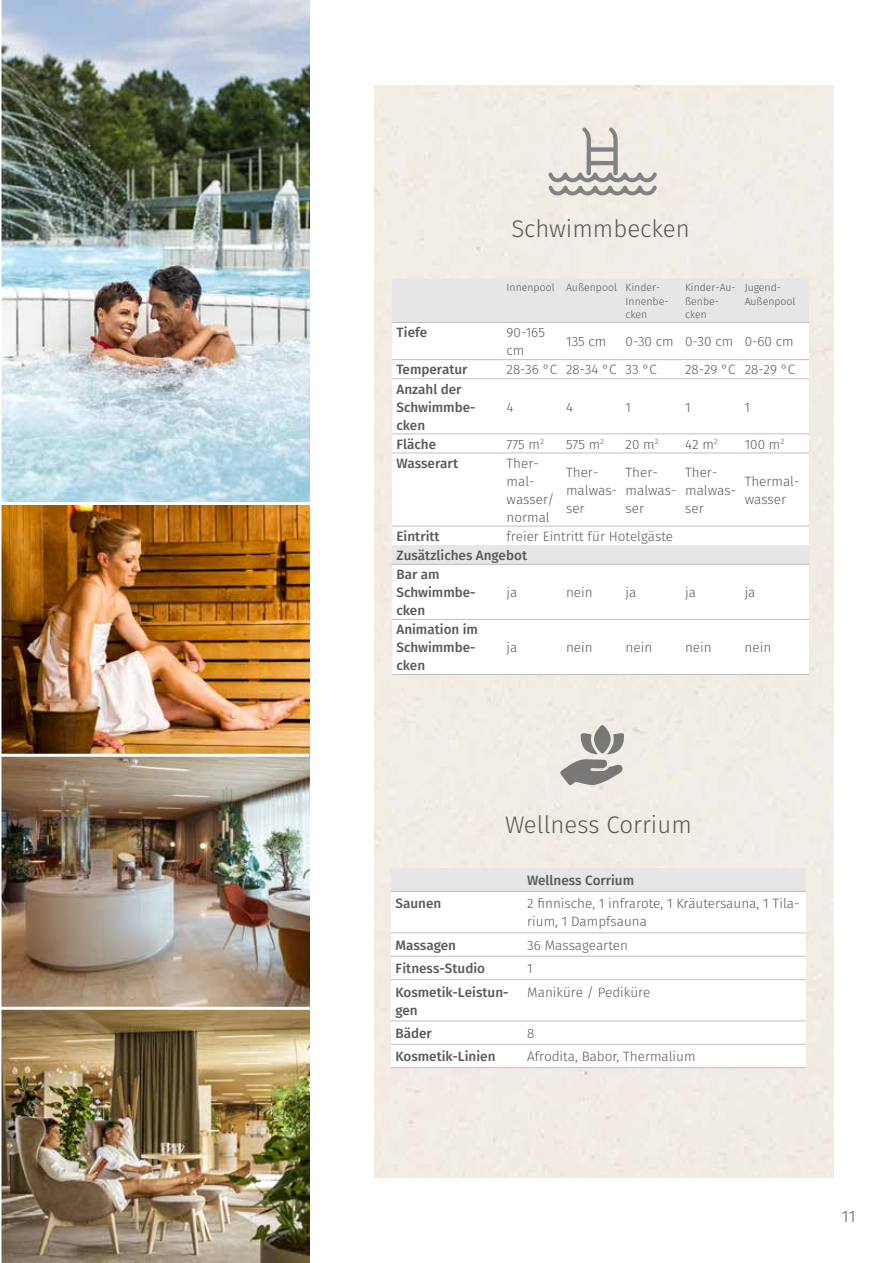
<style>
.page{position:relative;width:893px;height:1263px;background:#fff}
.page>*{position:absolute;margin:0;border:0;box-sizing:border-box;transform-origin:0 0}
.t1{font:300 24px "Fira Sans";color:#58595b}
.t2{font:300 16.5px "Fira Sans";color:#58595b}
.t3{font:300 13.5px/18px "Fira Sans";color:#58595b}
.t4{font:500 13.5px/18px "Fira Sans";color:#58595b}
.t5{font:300 10.5px/13.5px "Fira Sans";color:#58595b}
</style>
<div class="page">
<img style="left:2px;top:0;width:307px;height:1263px">
<hr style="left:0;top:754px;width:309px;height:3px;background:#fff">
<hr style="left:0;top:502px;width:317px;height:3px;background:#fff">
<hr style="left:0;top:1007px;width:317px;height:3px;background:#fff">
<div style="left:392px;top:279px;width:417px;height:43px;background:#e6e6e7"></div>
<svg style="left:392px;top:323px;width:417px;height:351px"></svg>
<div style="left:392px;top:545px;width:417px;height:19px;background:#e6e6e7"></div>
<hr style="left:392px;top:564px;width:110px;height:1px;background:#c0c0c0">
<hr style="left:502px;top:564px;width:60px;height:1px;background:#c0c0c0">
<hr style="left:562px;top:564px;width:59px;height:1px;background:#c0c0c0">
<hr style="left:621px;top:564px;width:60px;height:1px;background:#c0c0c0">
<hr style="left:681px;top:564px;width:59px;height:1px;background:#c0c0c0">
<hr style="left:740px;top:564px;width:69px;height:1px;background:#c0c0c0">
<hr style="left:392px;top:322px;width:110px;height:1px;background:#c0c0c0">
<hr style="left:502px;top:322px;width:60px;height:1px;background:#c0c0c0">
<hr style="left:562px;top:322px;width:59px;height:1px;background:#c0c0c0">
<hr style="left:621px;top:322px;width:60px;height:1px;background:#c0c0c0">
<hr style="left:681px;top:322px;width:59px;height:1px;background:#c0c0c0">
<hr style="left:740px;top:322px;width:69px;height:1px;background:#c0c0c0">
<hr style="left:392px;top:359px;width:110px;height:1px;background:#c0c0c0">
<hr style="left:502px;top:359px;width:60px;height:1px;background:#c0c0c0">
<hr style="left:562px;top:359px;width:59px;height:1px;background:#c0c0c0">
<hr style="left:621px;top:359px;width:60px;height:1px;background:#c0c0c0">
<hr style="left:681px;top:359px;width:59px;height:1px;background:#c0c0c0">
<hr style="left:740px;top:359px;width:69px;height:1px;background:#c0c0c0">
<hr style="left:392px;top:378px;width:110px;height:1px;background:#c0c0c0">
<hr style="left:502px;top:378px;width:60px;height:1px;background:#c0c0c0">
<hr style="left:562px;top:378px;width:59px;height:1px;background:#c0c0c0">
<hr style="left:621px;top:378px;width:60px;height:1px;background:#c0c0c0">
<hr style="left:681px;top:378px;width:59px;height:1px;background:#c0c0c0">
<hr style="left:740px;top:378px;width:69px;height:1px;background:#c0c0c0">
<hr style="left:392px;top:434px;width:110px;height:1px;background:#c0c0c0">
<hr style="left:502px;top:434px;width:60px;height:1px;background:#c0c0c0">
<hr style="left:562px;top:434px;width:59px;height:1px;background:#c0c0c0">
<hr style="left:621px;top:434px;width:60px;height:1px;background:#c0c0c0">
<hr style="left:681px;top:434px;width:59px;height:1px;background:#c0c0c0">
<hr style="left:740px;top:434px;width:69px;height:1px;background:#c0c0c0">
<hr style="left:392px;top:453px;width:110px;height:1px;background:#c0c0c0">
<hr style="left:502px;top:453px;width:60px;height:1px;background:#c0c0c0">
<hr style="left:562px;top:453px;width:59px;height:1px;background:#c0c0c0">
<hr style="left:621px;top:453px;width:60px;height:1px;background:#c0c0c0">
<hr style="left:681px;top:453px;width:59px;height:1px;background:#c0c0c0">
<hr style="left:740px;top:453px;width:69px;height:1px;background:#c0c0c0">
<hr style="left:392px;top:526px;width:110px;height:1px;background:#c0c0c0">
<hr style="left:502px;top:526px;width:60px;height:1px;background:#c0c0c0">
<hr style="left:562px;top:526px;width:59px;height:1px;background:#c0c0c0">
<hr style="left:621px;top:526px;width:60px;height:1px;background:#c0c0c0">
<hr style="left:681px;top:526px;width:59px;height:1px;background:#c0c0c0">
<hr style="left:740px;top:526px;width:69px;height:1px;background:#c0c0c0">
<hr style="left:392px;top:619px;width:110px;height:1px;background:#c0c0c0">
<hr style="left:502px;top:619px;width:60px;height:1px;background:#c0c0c0">
<hr style="left:562px;top:619px;width:59px;height:1px;background:#c0c0c0">
<hr style="left:621px;top:619px;width:60px;height:1px;background:#c0c0c0">
<hr style="left:681px;top:619px;width:59px;height:1px;background:#c0c0c0">
<hr style="left:740px;top:619px;width:69px;height:1px;background:#c0c0c0">
<hr style="left:392px;top:674px;width:110px;height:1px;background:#c0c0c0">
<hr style="left:502px;top:674px;width:60px;height:1px;background:#c0c0c0">
<hr style="left:562px;top:674px;width:59px;height:1px;background:#c0c0c0">
<hr style="left:621px;top:674px;width:60px;height:1px;background:#c0c0c0">
<hr style="left:681px;top:674px;width:59px;height:1px;background:#c0c0c0">
<hr style="left:740px;top:674px;width:69px;height:1px;background:#c0c0c0">
<svg style="left:548px;top:128px;width:109px;height:67px;background:#d6d3ce"></svg>
<div style="left:391px;top:868px;width:415px;height:23px;background:#e6e6e7"></div>
<svg style="left:391px;top:892px;width:415px;height:175px"></svg>
<hr style="left:391px;top:891px;width:132px;height:1px;background:#c0c0c0">
<hr style="left:523px;top:891px;width:283px;height:1px;background:#c0c0c0">
<hr style="left:391px;top:932px;width:132px;height:1px;background:#c0c0c0">
<hr style="left:523px;top:932px;width:283px;height:1px;background:#c0c0c0">
<hr style="left:391px;top:956px;width:132px;height:1px;background:#c0c0c0">
<hr style="left:523px;top:956px;width:283px;height:1px;background:#c0c0c0">
<hr style="left:391px;top:979px;width:132px;height:1px;background:#c0c0c0">
<hr style="left:523px;top:979px;width:283px;height:1px;background:#c0c0c0">
<hr style="left:391px;top:1021px;width:132px;height:1px;background:#c0c0c0">
<hr style="left:523px;top:1021px;width:283px;height:1px;background:#c0c0c0">
<hr style="left:391px;top:1044px;width:132px;height:1px;background:#c0c0c0">
<hr style="left:523px;top:1044px;width:283px;height:1px;background:#c0c0c0">
<hr style="left:391px;top:1067px;width:132px;height:1px;background:#c0c0c0">
<hr style="left:523px;top:1067px;width:283px;height:1px;background:#c0c0c0">
<svg style="left:560px;top:725px;width:64px;height:60px;background:#b8b6b0"></svg>
<h1 class="t1" style="left:511px;top:212px;width:180px">Schwimmbecken</h1>
<p class="t5" style="left:626px;top:282px;width:44px;text-indent:-119px">Innenpool Außenpool Kinder-<br>Innenbe&shy;cken</p>
<p class="t5" style="left:685px;top:282px;width:52px">Kinder-Au&shy;ßenbe&shy;cken</p>
<p class="t5" style="left:745px;top:282px;width:52px">Jugend-<br>Außenpool</p>
<p class="t4" style="left:396px;top:325px;width:32px">Tiefe</p>
<p class="t3" style="left:507px;top:325px;width:40px">90-165 cm</p>
<p class="t3" style="left:566px;top:334px;width:42px">135 cm</p>
<p class="t3" style="left:626px;top:334px;width:169px">0-30 cm 0-30 cm 0-60 cm</p>
<p class="t4" style="left:396px;top:362px;width:73px">Temperatur</p>
<p class="t3" style="left:507px;top:362px;width:152px">28-36 °C 28-34 °C 33 °C</p>
<p class="t3" style="left:685px;top:362px;width:112px">28-29 °C 28-29 °C</p>
<p class="t4" style="left:396px;top:381px;width:81px">Anzahl der<br>Schwimmbe&shy;cken</p>
<p class="t3" style="left:506px;top:399px;width:8px">4</p>
<p class="t3" style="left:566px;top:399px;width:8px">4</p>
<p class="t3" style="left:626px;top:399px;width:7px">1</p>
<p class="t3" style="left:685px;top:399px;width:7px">1</p>
<p class="t3" style="left:745px;top:399px;width:7px">1</p>
<p class="t4" style="left:396px;top:436px;width:41px">Fläche</p>
<p class="t3" style="left:506px;top:436px;width:39px">775 m<sup>2</sup></p>
<p class="t3" style="left:566px;top:436px;width:39px">575 m<sup>2</sup></p>
<p class="t3" style="left:626px;top:436px;width:34px">20 m<sup>2</sup></p>
<p class="t3" style="left:685px;top:436px;width:34px">42 m<sup>2</sup></p>
<p class="t3" style="left:745px;top:436px;width:41px">100 m<sup>2</sup></p>
<p class="t4" style="left:396px;top:455px;width:63px">Wasserart</p>
<p class="t3" style="left:507px;top:455px;width:49px">Ther&shy;mal&shy;wasser/ normal</p>
<p class="t3" style="left:566px;top:464px;width:52px">Ther&shy;malwas&shy;ser</p>
<p class="t3" style="left:626px;top:464px;width:52px">Ther&shy;malwas&shy;ser</p>
<p class="t3" style="left:685px;top:464px;width:52px">Ther&shy;malwas&shy;ser</p>
<p class="t3" style="left:745px;top:473px;width:56px">Thermal&shy;wasser</p>
<p class="t4" style="left:396px;top:528px;width:45px">Eintritt</p>
<p class="t3" style="left:507px;top:528px;width:168px">freier Eintritt für Hotelgäste</p>
<p class="t4" style="left:396px;top:547px;width:132px">Zusätzliches Angebot<br>Bar am<br>Schwimmbe-<br>cken</p>
<p class="t3" style="left:507px;top:584px;width:12px">ja</p>
<p class="t3" style="left:566px;top:584px;width:28px">nein</p>
<p class="t3" style="left:626px;top:584px;width:12px">ja</p>
<p class="t3" style="left:685px;top:584px;width:12px">ja</p>
<p class="t3" style="left:745px;top:584px;width:12px">ja</p>
<p class="t4" style="left:396px;top:621px;width:83px">Animation im<br>Schwimmbe&shy;cken</p>
<p class="t3" style="left:506px;top:639px;width:12px">ja</p>
<p class="t3" style="left:566px;top:639px;width:28px">nein</p>
<p class="t3" style="left:626px;top:639px;width:28px">nein</p>
<p class="t3" style="left:685px;top:639px;width:28px">nein</p>
<p class="t3" style="left:745px;top:639px;width:28px">nein</p>
<h1 class="t1" style="left:505px;top:808px;width:188px">Wellness Corrium</h1>
<p class="t4" style="left:527px;top:872px;width:108px">Wellness Corrium</p>
<p class="t4" style="left:395px;top:896px;width:47px">Saunen</p>
<p class="t3" style="left:527px;top:896px;width:274px">2 finnische, 1 infrarote, 1 Kräutersauna, 1 Tila&shy;rium, 1 Dampfsauna</p>
<p class="t4" style="left:395px;top:937px;width:62px">Massagen</p>
<p class="t3" style="left:527px;top:937px;width:102px">36 Massagearten</p>
<p class="t4" style="left:395px;top:960px;width:91px">Fitness-Studio</p>
<p class="t3" style="left:527px;top:960px;width:7px">1</p>
<p class="t4" style="left:395px;top:984px;width:115px">Kosmetik-Leistun&shy;gen</p>
<p class="t3" style="left:527px;top:984px;width:125px">Maniküre / Pediküre</p>
<p class="t4" style="left:395px;top:1025px;width:38px">Bäder</p>
<p class="t3" style="left:527px;top:1025px;width:9px">8</p>
<p class="t4" style="left:395px;top:1048px;width:102px">Kosmetik-Linien</p>
<p class="t3" style="left:527px;top:1048px;width:170px">Afrodita, Babor, Thermalium</p>
<p class="t2" style="left:842px;top:1204px;width:15px">11</p>
</div>
